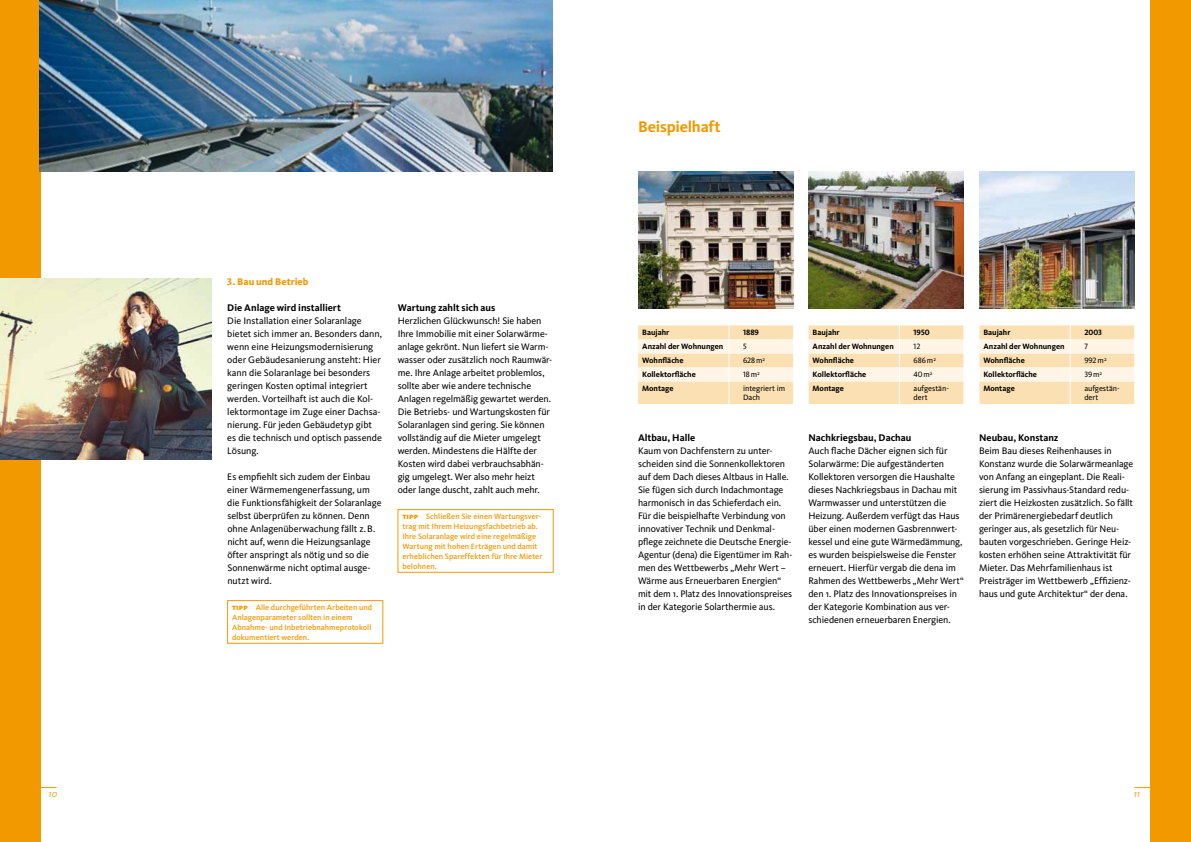
<style>
.page{position:relative;width:1191px;height:842px;background:#fff}
.page>*{position:absolute;margin:0;border:0;box-sizing:border-box;transform-origin:0 0}
.t1{font:700 16px "Kievit";letter-spacing:-.01em;color:#f39900}
.t2{font:700 10px "Kievit";color:#000}
.t3{font:800 10px "Kievit";letter-spacing:.005em;color:#f39900}
.t4{font:9.8px/13px "Kievit";letter-spacing:-.01em;color:#000}
.t5{font:italic 300 9.5px "The Sans";color:#f39900}
.t6{font:500 8px/10px "Kievit";letter-spacing:.005em;color:#f39900}
.t7{font:700 8px "Kievit";color:#000}
.t8{font:8px/8.5px "Kievit";color:#000}
.t9{font:8px "Kievit Book SC";letter-spacing:-.005em;color:#000}
.t10{font:8px "Kievit Bold SC";color:#000}
.s1{font-family:"Kievit Extra Bold SC";font-weight:400}
.s2{font-family:"Kievit Black SC";font-weight:400}
.s3{font-family:"Kievit"}
</style>
<div class="page">
<svg style="left:40px;top:787px;width:17px;height:1px"></svg>
<svg style="left:1134px;top:787px;width:16px;height:1px"></svg>
<div style="left:227px;top:600px;width:156px;height:43px;border:1px solid #f39900"></div>
<div style="left:398px;top:509px;width:155px;height:63px;border:1px solid #f39900"></div>
<div style="left:0;top:0;width:40px;height:842px;background:#f39900"></div>
<div style="left:1150px;top:0;width:41px;height:842px;background:#f39900"></div>
<img style="left:0;top:278px;width:212px;height:181px">
<img style="left:39px;top:0;width:514px;height:171px">
<svg style="left:638px;top:325px;width:155px;height:79px;background:#fce8c6"></svg>
<svg style="left:979px;top:325px;width:155px;height:79px;background:#fce8c6"></svg>
<svg style="left:808px;top:325px;width:155px;height:79px;background:#fce8c7"></svg>
<img style="left:979px;top:171px;width:155px;height:137px">
<img style="left:808px;top:171px;width:155px;height:137px">
<img style="left:638px;top:171px;width:155px;height:137px">
<p class="t3" style="left:227px;top:276px;width:83px"><span class="s1">3.</span> Bau und Betrieb</p>
<p class="t2" style="left:227px;top:302px;width:115px">Die Anlage wird installiert</p>
<p class="t4" style="left:227px;top:314px;width:156px">Die Installation einer Solaranlage bietet sich immer an. Besonders dann, wenn eine Heizungsmodernisierung oder Gebäudesanierung ansteht: Hier kann die Solaranlage bei besonders geringen Kosten optimal integriert werden. Vorteilhaft ist auch die Kol&shy;lektormontage im Zuge einer Dachsa&shy;nierung. Für jeden Gebäudetyp gibt es die technisch und optisch passende Lösung.</p>
<p class="t4" style="left:227px;top:470px;width:156px">Es empfiehlt sich zudem der Einbau einer Wärmemengenerfassung, um die Funktionsfähigkeit der Solaranlage selbst überprüfen zu können. Denn ohne Anlagenüberwachung fällt z.B. nicht auf, wenn die Heizungsanlage öfter anspringt als nötig und so die<br>Sonnenwärme nicht optimal ausge&shy;nutzt wird.</p>
<p class="t6" style="left:232px;top:602px;width:142px"><span class="s2">tipp</span> Alle durchgeführten Arbeiten und Anlagenparameter sollten in einem Abnahme- und Inbetriebnahmeprotokoll dokumentiert werden.</p>
<p class="t2" style="left:398px;top:302px;width:99px">Wartung zahlt sich aus</p>
<p class="t4" style="left:398px;top:314px;width:156px">Herzlichen Glückwunsch! Sie haben Ihre Immobilie mit einer Solarwärme&shy;anlage gekrönt. Nun liefert sie Warm&shy;wasser oder zusätzlich noch Raumwär&shy;me. Ihre Anlage arbeitet problemlos, sollte aber wie andere technische Anlagen regelmäßig gewartet werden.<br>Die Betriebs- und Wartungskosten für Solaranlagen sind gering. Sie können vollständig auf die Mieter umgelegt werden. Mindestens die Hälfte der Kosten wird dabei verbrauchsabhän&shy;gig umgelegt. Wer also mehr heizt oder lange duscht, zahlt auch mehr.</p>
<p class="t6" style="left:402px;top:511px;width:141px"><span class="s2">tipp</span> Schließen Sie einen Wartungsver&shy;trag mit Ihrem Heizungsfachbetrieb ab.<br>Ihre Solaranlage wird eine regelmäßige Wartung mit hohen Erträgen und damit erheblichen Spareffekten für Ihre Mieter belohnen.</p>
<h1 class="t1" style="left:638px;top:117px;width:84px">Beispielhaft</h1>
<p class="t7" style="left:642px;top:328px;width:29px">Baujahr</p>
<p class="t10" style="left:743px;top:328px;width:17px">1889</p>
<p class="t7" style="left:642px;top:342px;width:83px">Anzahl der Wohnungen</p>
<p class="t9" style="left:743px;top:342px;width:5px">5</p>
<p class="t7" style="left:642px;top:356px;width:43px">Wohnfläche</p>
<p class="t9" style="left:743px;top:356px;width:24px">628<span class="s3">m</span><sup>2</sup></p>
<p class="t7" style="left:642px;top:370px;width:55px">Kollektorfläche</p>
<p class="t9" style="left:743px;top:370px;width:18px">18<span class="s3">m</span><sup>2</sup></p>
<p class="t7" style="left:642px;top:384px;width:33px">Montage</p>
<p class="t8" style="left:743px;top:385px;width:44px">integriert im<br>Dach</p>
<p class="t2" style="left:638px;top:432px;width:59px">Altbau, Halle</p>
<p class="t4" style="left:638px;top:444px;width:156px">Kaum von Dachfenstern zu unter&shy;scheiden sind die Sonnenkollektoren auf dem Dach dieses Altbaus in Halle.<br>Sie fügen sich durch Indachmontage harmonisch in das Schieferdach ein.<br>Für die beispielhafte Verbindung von innovativer Technik und Denkmal&shy;pflege zeichnete die Deutsche Energie-Agentur (dena) die Eigentümer im Rah&shy;men des Wettbewerbs „Mehr Wert – Wärme aus Erneuerbaren Energien“ mit dem 1. Platz des Innovationspreises in der Kategorie Solarthermie aus.</p>
<p class="t7" style="left:812px;top:328px;width:29px">Baujahr</p>
<p class="t10" style="left:913px;top:328px;width:18px">1950</p>
<p class="t7" style="left:812px;top:342px;width:83px">Anzahl der Wohnungen</p>
<p class="t9" style="left:913px;top:342px;width:8px">12</p>
<p class="t7" style="left:812px;top:356px;width:43px">Wohnfläche</p>
<p class="t9" style="left:913px;top:356px;width:24px">686<span class="s3">m</span><sup>2</sup></p>
<p class="t7" style="left:812px;top:370px;width:55px">Kollektorfläche</p>
<p class="t9" style="left:913px;top:370px;width:21px">40<span class="s3">m</span><sup>2</sup></p>
<p class="t7" style="left:812px;top:384px;width:33px">Montage</p>
<p class="t8" style="left:913px;top:385px;width:37px">aufgestän&shy;dert</p>
<p class="t2" style="left:808px;top:432px;width:104px">Nachkriegsbau, Dachau</p>
<p class="t4" style="left:808px;top:444px;width:157px">Auch flache Dächer eignen sich für Solarwärme: Die aufgeständerten Kollektoren versorgen die Haushalte dieses Nachkriegsbaus in Dachau mit Warmwasser und unterstützen die Heizung. Außerdem verfügt das Haus über einen modernen Gasbrennwert&shy;kessel und eine gute Wärmedämmung, es wurden beispielsweise die Fenster erneuert. Hierfür vergab die dena im Rahmen des Wettbewerbs „Mehr Wert“ den 1. Platz des Innovationspreises in der Kategorie Kombination aus ver&shy;schiedenen erneuerbaren Energien.</p>
<p class="t7" style="left:983px;top:328px;width:29px">Baujahr</p>
<p class="t10" style="left:1084px;top:328px;width:19px">2003</p>
<p class="t7" style="left:983px;top:342px;width:83px">Anzahl der Wohnungen</p>
<p class="t9" style="left:1084px;top:342px;width:5px">7</p>
<p class="t7" style="left:983px;top:356px;width:43px">Wohnfläche</p>
<p class="t9" style="left:1084px;top:356px;width:24px">992<span class="s3">m</span><sup>2</sup></p>
<p class="t7" style="left:983px;top:370px;width:55px">Kollektorfläche</p>
<p class="t9" style="left:1084px;top:370px;width:19px">39<span class="s3">m</span><sup>2</sup></p>
<p class="t7" style="left:983px;top:384px;width:33px">Montage</p>
<p class="t8" style="left:1084px;top:385px;width:37px">aufgestän&shy;dert</p>
<p class="t2" style="left:979px;top:432px;width:81px">Neubau, Konstanz</p>
<p class="t4" style="left:979px;top:444px;width:156px">Beim Bau dieses Reihenhauses in Konstanz wurde die Solarwärmeanlage von Anfang an eingeplant. Die Reali&shy;sierung im Passivhaus-Standard redu&shy;ziert die Heizkosten zusätzlich. So fällt der Primärenergiebedarf deutlich geringer aus, als gesetzlich für Neu&shy;bauten vorgeschrieben. Geringe Heiz&shy;kosten erhöhen seine Attraktivität für Mieter. Das Mehrfamilienhaus ist Preisträger im Wettbewerb „Effizienz&shy;haus und gute Architektur“ der dena.</p>
<p class="t5" style="left:49px;top:785px;width:10px">10</p>
<p class="t5" style="left:1133px;top:785px;width:8px">11</p>
</div>
